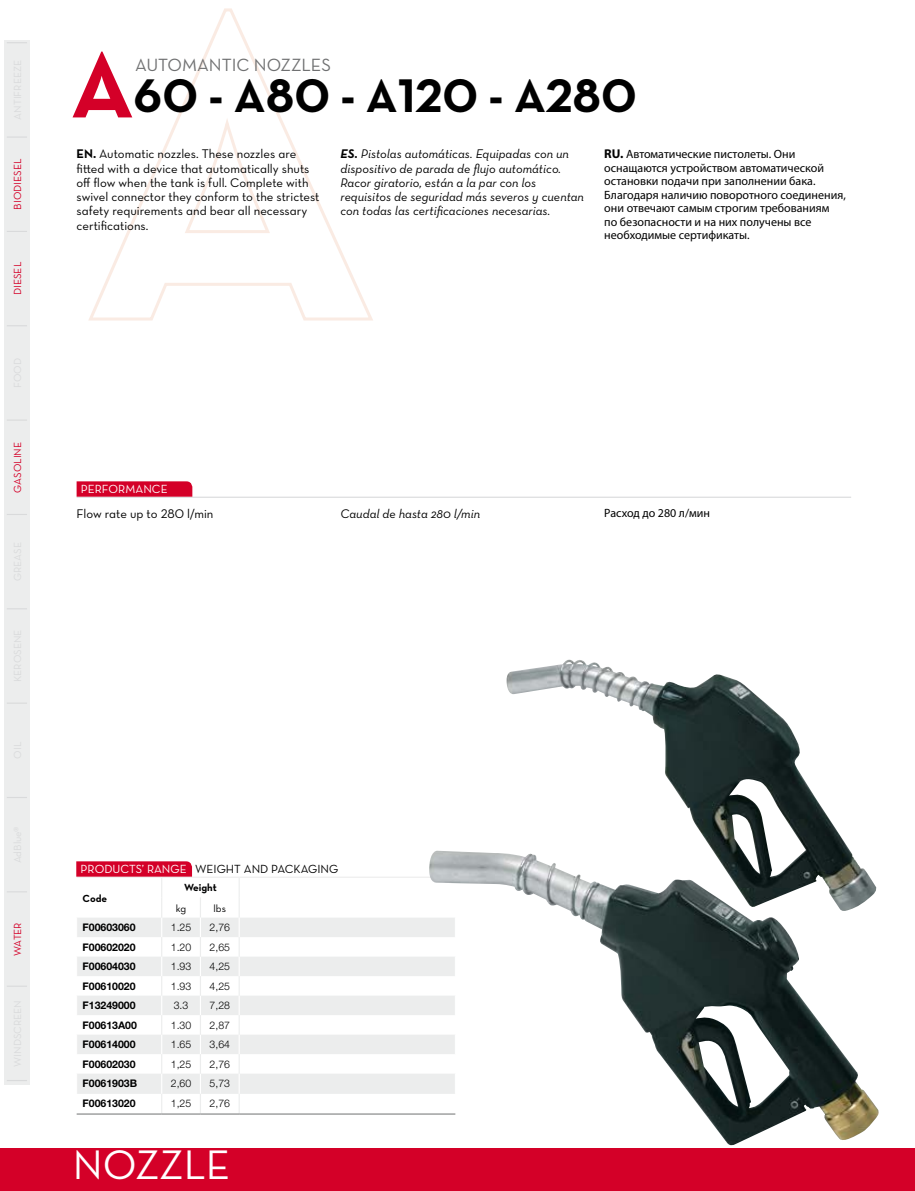
<style>
.page{position:relative;width:915px;height:1191px;background:#fff}
.page>*{position:absolute;margin:0;border:0;box-sizing:border-box;transform-origin:0 0}
.t1{font:48px "Neutraface Text Bold Alt";color:#000}
.t2{font:42px "Neutraface Text Book Alt";color:#fff}
.t3{font:18px "Neutraface Text Book Alt";color:#707172}
.t4{font:12.75px/14.2px "Neutraface Text Book Alt";color:#000}
.t5{font:italic 12.75px/14.2px "Neutraface Text";color:#000}
.t6{font:12px/13.5px "Myriad Pro";color:#000}
.t7{font:12px "Neutraface Text Book Alt";color:#000}
.t8{font:12px "Neutraface Text Book Alt";color:#fff}
.t9{font:700 10.5px "Helvetica Neue LT Std";color:#000}
.t10{font:300 10.5px "Helvetica Neue LT Std";color:#000}
.t11{font:10.5px "Neutraface Text Book Alt";color:#d40028}
.t12{font:10.5px "Neutraface Text Bold Alt";color:#000}
.t13{font:10.5px "Neutraface Text Book Alt";color:#000}
.s1{font-size:96px;color:#d40028}
.s2{font-family:"Neutraface Text Bold Alt"}
.s3{font-family:"Neutraface Text Bold Italic Alt";font-style:normal}
.s4{font-weight:700;font-size:12.75px}
.s5{color:#fff}
</style>
<div class="page">
<div style="left:0;top:1148px;width:914px;height:43px;background:#d40028"></div>
<div style="left:4px;top:40px;width:26px;height:1044px;background:#eceded"></div>
<svg style="left:89px;top:8px;width:284px;height:313px"></svg>
<svg style="left:7px;top:1080px;width:20px;height:1px"></svg>
<svg style="left:7px;top:891px;width:20px;height:1px"></svg>
<svg style="left:7px;top:797px;width:20px;height:1px"></svg>
<svg style="left:7px;top:608px;width:20px;height:1px"></svg>
<svg style="left:7px;top:514px;width:20px;height:1px"></svg>
<hr style="left:7px;top:419px;width:20px;height:2px;background:#d9dadb">
<svg style="left:7px;top:325px;width:20px;height:1px"></svg>
<svg style="left:7px;top:231px;width:20px;height:1px"></svg>
<hr style="left:7px;top:136px;width:20px;height:2px;background:#d9dadb">
<svg style="left:7px;top:42px;width:20px;height:1px"></svg>
<hr style="left:77px;top:496px;width:773px;height:2px;background:#d9dadb">
<svg style="left:77px;top:481px;width:115px;height:15px;background:#d5062d"></svg>
<svg style="left:192px;top:918px;width:236px;height:175px;fill:#eceded"></svg>
<hr style="left:162px;top:876px;width:38px;height:1px;background:#eceded">
<hr style="left:200px;top:876px;width:39px;height:1px;background:#eceded">
<hr style="left:239px;top:876px;width:216px;height:1px;background:#eceded">
<hr style="left:238px;top:897px;width:2px;height:20px;background:#eceded">
<hr style="left:238px;top:917px;width:2px;height:20px;background:#fff">
<hr style="left:238px;top:956px;width:2px;height:20px;background:#fff">
<hr style="left:238px;top:995px;width:2px;height:20px;background:#fff">
<hr style="left:238px;top:1034px;width:2px;height:20px;background:#fff">
<hr style="left:238px;top:1073px;width:2px;height:20px;background:#fff">
<svg style="left:238px;top:937px;width:2px;height:19px"></svg>
<svg style="left:238px;top:976px;width:2px;height:19px"></svg>
<svg style="left:238px;top:1015px;width:2px;height:19px"></svg>
<svg style="left:238px;top:1054px;width:2px;height:19px"></svg>
<svg style="left:200px;top:897px;width:1px;height:216px"></svg>
<hr style="left:238px;top:1093px;width:2px;height:20px;background:#eceded">
<hr style="left:238px;top:877px;width:2px;height:20px;background:#eceded">
<hr style="left:162px;top:1113px;width:38px;height:1px;background:#707172">
<hr style="left:200px;top:1113px;width:39px;height:1px;background:#707172">
<hr style="left:239px;top:1113px;width:216px;height:1px;background:#707172">
<hr style="left:77px;top:1113px;width:85px;height:1px;background:#707172">
<svg style="left:76px;top:861px;width:116px;height:252px"></svg>
<img style="left:506px;top:659px;width:344px;height:191px">
<img style="left:428px;top:850px;width:450px;height:296px">
<p class="t11" style="left:11px;top:210px;width:52px;rotate:-90deg">BIODIESEL</p>
<p class="t11" style="left:11px;top:295px;width:35px;rotate:-90deg">DIESEL</p>
<h1 class="t1" style="left:70px;top:64px;width:567px"><span class="s1">A</span>60 - A80 - A120 - A280</h1>
<p class="t4" style="left:77px;top:147px;width:244px"><span class="s2">EN.</span> Automatic nozzles. These nozzles are fitted with a device that automatically shuts off flow when the tank is full. Complete with swivel connector they conform to the strictest safety requirements and bear all necessary certifications.</p>
<p class="t5" style="left:340px;top:147px;width:245px"><span class="s3">ES.</span> Pistolas automáticas. Equipadas con un dispositivo de parada de flujo automático.<br>Racor giratorio, están a la par con los requisitos de seguridad más severos y cuentan con todas las certificaciones necesarias.</p>
<h3 class="t3" style="left:135px;top:54px;width:197px">AUTOMANTIC NOZZLES</h3>
<p class="t6" style="left:604px;top:147px;width:243px"><span class="s4">RU.</span> Автоматические пистолеты. Они оснащаются устройством автоматической остановки подачи при заполнении бака.<br>Благодаря наличию поворотного соединения, они отвечают самым строгим требованиям<br>по безопасности и на них получены все необходимые сертификаты.</p>
<p class="t11" style="left:11px;top:492px;width:52px;rotate:-90deg">GASOLINE</p>
<p class="t8" style="left:81px;top:481px;width:88px">PERFORMANCE</p>
<p class="t4" style="left:77px;top:506px;width:138px">Flow rate up to 280 l/min</p>
<p class="t5" style="left:340px;top:506px;width:141px">Caudal de hasta 280 l/min</p>
<p class="t6" style="left:604px;top:506px;width:107px">Расход до 280 л/мин</p>
<p class="t11" style="left:11px;top:955px;width:35px;rotate:-90deg">WATER</p>
<p class="t7" style="left:80px;top:861px;width:259px"><span class="s5">PRODUCTS’ RANGE</span> WEIGHT AND PACKAGING</p>
<p class="t12" style="left:83px;top:891px;width:26px">Code</p>
<p class="t12" style="left:184px;top:881px;width:34px">Weight</p>
<p class="t13" style="left:176px;top:901px;width:12px">kg</p>
<p class="t13" style="left:213px;top:901px;width:14px">lbs</p>
<p class="t9" style="left:83px;top:921px;width:54px">F00603060</p>
<p class="t10" style="left:171px;top:921px;width:22px">1.25</p>
<p class="t10" style="left:209px;top:921px;width:22px">2,76</p>
<p class="t9" style="left:83px;top:940px;width:54px">F00602020</p>
<p class="t10" style="left:171px;top:940px;width:22px">1.20</p>
<p class="t10" style="left:209px;top:940px;width:22px">2,65</p>
<p class="t9" style="left:83px;top:960px;width:54px">F00604030</p>
<p class="t10" style="left:171px;top:960px;width:22px">1.93</p>
<p class="t10" style="left:209px;top:960px;width:22px">4,25</p>
<p class="t9" style="left:83px;top:979px;width:54px">F00610020</p>
<p class="t10" style="left:171px;top:979px;width:22px">1.93</p>
<p class="t10" style="left:209px;top:979px;width:22px">4,25</p>
<p class="t9" style="left:83px;top:999px;width:54px">F13249000</p>
<p class="t10" style="left:174px;top:999px;width:16px">3.3</p>
<p class="t10" style="left:209px;top:999px;width:22px">7,28</p>
<p class="t9" style="left:83px;top:1018px;width:56px">F00613A00</p>
<p class="t10" style="left:171px;top:1018px;width:22px">1.30</p>
<p class="t10" style="left:209px;top:1018px;width:22px">2,87</p>
<p class="t9" style="left:83px;top:1038px;width:54px">F00614000</p>
<p class="t10" style="left:171px;top:1038px;width:22px">1.65</p>
<p class="t10" style="left:209px;top:1038px;width:22px">3,64</p>
<p class="t9" style="left:83px;top:1057px;width:54px">F00602030</p>
<p class="t10" style="left:171px;top:1057px;width:22px">1,25</p>
<p class="t10" style="left:209px;top:1057px;width:22px">2,76</p>
<p class="t9" style="left:83px;top:1077px;width:56px">F0061903B</p>
<p class="t10" style="left:171px;top:1077px;width:22px">2,60</p>
<p class="t10" style="left:209px;top:1077px;width:22px">5,73</p>
<p class="t9" style="left:83px;top:1097px;width:54px">F00613020</p>
<p class="t10" style="left:171px;top:1097px;width:22px">1,25</p>
<p class="t10" style="left:209px;top:1097px;width:22px">2,76</p>
<h2 class="t2" style="left:73px;top:1138px;width:159px">NOZZLE</h2>
</div>
